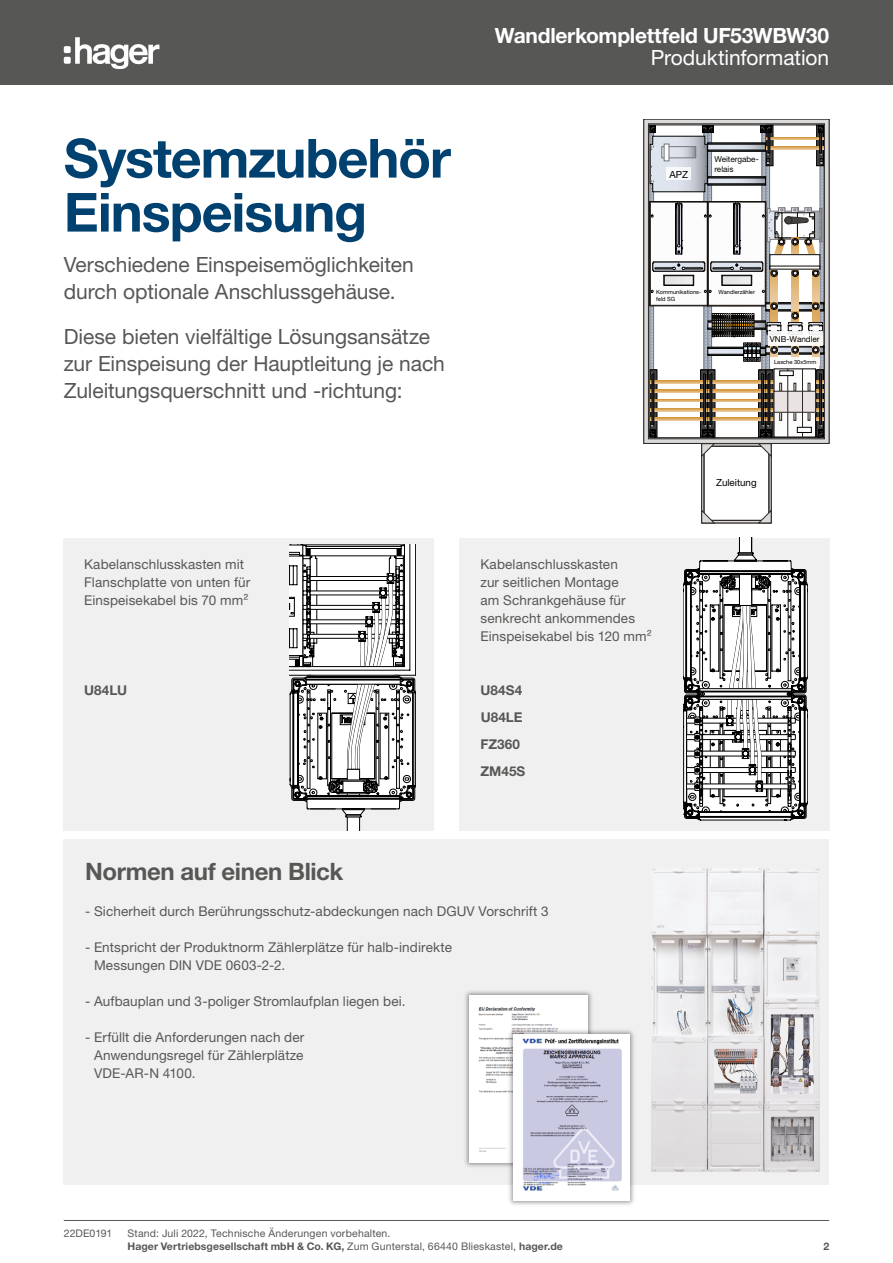
<style>
.page{position:relative;width:893px;height:1263px;background:#fff}
.page>*{position:absolute;margin:0;border:0;box-sizing:border-box;transform-origin:0 0}
.t1{font:700 54px/54px "Helvetica Neue LTW1 G";letter-spacing:-.02em;color:#004170}
.t2{font:700 24px "Helvetica Neue LTW1 G";letter-spacing:-.015em;color:#575756}
.t3{font:21px/27px "Helvetica Neue LTW1 G";letter-spacing:-.005em;color:#575756}
.t4{font:700 21px "Helvetica Neue LTW1 G";letter-spacing:-.015em;color:#fff}
.t5{font:21px "Helvetica Neue LTW1 G";letter-spacing:-.005em;color:#fff}
.t6{font:13.5px/18px "Helvetica Neue LTW1 G";letter-spacing:.01em;color:#575756}
.t7{font:700 13.5px/27px "Helvetica Neue LTW1 G";color:#575756}
.t8{font:10.5px/13.5px "Helvetica Neue LTW1 G";letter-spacing:.02em;color:#575756}
.t9{font:10.5px "Helvetica Neue LTW1 G";color:#575756}
.t10{font:700 10.5px "Helvetica Neue LTW1 G";color:#575756}
.t11{font:9.75px "Helvetica Neue LTW1 G";color:#000}
.t12{font:8.1px/9.8px "Helvetica Neue LTW1 G";color:#000}
.t13{font:5.7px/6.9px "Helvetica Neue LTW1 G";color:#000}
.t14{font:700 1.5px "Helvetica";color:#000;scale:.9 1}
.t15{font:700 1.5px "Helvetica";color:#000;scale:.88 1}
.s1{font-weight:700}
</style>
<div class="page">
<svg style="left:644px;top:119px;width:185px;height:324px;background:#c0bfbf"></svg>
<div style="left:648px;top:124px;width:177px;height:315px;border:1px solid #2d2825"></div>
<svg style="left:650px;top:125px;width:174px;height:398px"></svg>
<div style="left:0;top:0;width:893px;height:85px;background:#575756"></div>
<svg style="left:64px;top:37px;width:95px;height:32px"></svg>
<hr style="left:64px;top:1220px;width:765px;height:1px;background:#575756">
<div style="left:64px;top:839px;width:765px;height:346px;background:#f0f0f0"></div>
<img style="left:465px;top:991px;width:127px;height:176px">
<img style="left:469px;top:995px;width:118px;height:167px">
<img style="left:506px;top:1026px;width:128px;height:179px">
<img style="left:514px;top:1035px;width:115px;height:165px">
<div style="left:64px;top:538px;width:370px;height:292px;background:#f0f0f0"></div>
<div style="left:459px;top:538px;width:370px;height:292px;background:#f0f0f0"></div>
<svg style="left:289px;top:544px;width:127px;height:286px"></svg>
<svg style="left:684px;top:537px;width:124px;height:284px"></svg>
<hr style="left:697px;top:692px;width:96px;height:1px;background:#000">
<hr style="left:697px;top:696px;width:96px;height:1px;background:#000">
<hr style="left:697px;top:691px;width:95px;height:1px;background:#000">
<hr style="left:697px;top:697px;width:95px;height:1px;background:#000">
<hr style="left:700px;top:688px;width:91px;height:1px;background:#000">
<hr style="left:700px;top:699px;width:91px;height:1px;background:#000">
<img style="left:651px;top:868px;width:169px;height:304px">
<h1 class="t1" style="left:64px;top:131px;width:389px">Systemzubehör<br>Einspeisung</h1>
<h3 class="t3" style="left:64px;top:251px;width:351px">Verschiedene Einspeisemöglichkeiten durch optionale Anschlussgehäuse.</h3>
<h3 class="t3" style="left:64px;top:323px;width:383px">Diese bieten vielfältige Lösungsansätze zur Einspeisung der Hauptleitung je nach<br>Zuleitungsquerschnitt und -richtung:</h3>
<h3 class="t4" style="left:495px;top:23px;width:336px">Wandlerkomplettfeld UF53WBW30</h3>
<h3 class="t5" style="left:651px;top:45px;width:180px">Produktinformation</h3>
<p class="t11" style="left:669px;top:168px;width:20px">APZ</p>
<p class="t12" style="left:714px;top:154px;width:46px">Weitergabe&shy;relais</p>
<p class="t13" style="left:656px;top:289px;width:47px">Kommunikations&shy;feld SG</p>
<p class="t13" style="left:719px;top:289px;width:38px">Wandlerzähler</p>
<p class="t12" style="left:770px;top:334px;width:51px">VNB-Wandler</p>
<p class="t13" style="left:774px;top:358px;width:44px">Lasche 30x5mm</p>
<p class="t6" style="left:84px;top:555px;width:168px">Kabelanschlusskasten mit<br>Flanschplatte von unten für<br>Einspeisekabel bis 70 mm²</p>
<p class="t14" style="left:211px;top:597px;width:6px">hager</p>
<p class="t6" style="left:480px;top:555px;width:173px">Kabelanschlusskasten<br>zur seitlichen Montage<br>am Schrankgehäuse für senkrecht ankommendes<br>Einspeisekabel bis 120 mm²</p>
<p class="t11" style="left:716px;top:477px;width:42px">Zuleitung</p>
<p class="t7" style="left:84px;top:677px;width:44px">U84LU</p>
<p class="t7" style="left:480px;top:677px;width:43px">U84S4<br>U84LE</p>
<p class="t7" style="left:480px;top:731px;width:41px">FZ360</p>
<p class="t15" style="left:483px;top:744px;width:6px">hager</p>
<p class="t7" style="left:480px;top:758px;width:46px">ZM45S</p>
<h2 class="t2" style="left:85px;top:856px;width:260px">Normen auf einen Blick</h2>
<p class="t6" style="left:85px;top:902px;width:465px">- Sicherheit durch Berührungsschutz-abdeckungen nach DGUV Vorschrift 3</p>
<p class="t6" style="left:94px;top:938px;width:359px;text-indent:-9px">- Entspricht der Produktnorm Zählerplätze für halb-indirekte<br>Messungen DIN VDE 0603-2-2.</p>
<p class="t6" style="left:85px;top:992px;width:322px">- Aufbauplan und 3-poliger Stromlaufplan liegen bei.</p>
<p class="t6" style="left:94px;top:1028px;width:212px;text-align:justify;text-indent:-9px">- Erfüllt die Anforderungen nach der Anwendungsregel für Zählerplätze VDE-AR-N 4100.</p>
<p class="t9" style="left:64px;top:1226px;width:50px">22DE0191</p>
<p class="t8" style="left:128px;top:1226px;width:437px">Stand: Juli 2022, Technische Änderungen vorbehalten.<br><span class="s1">Hager Vertriebsgesellschaft mbH &amp; Co. KG,</span> Zum Gunterstal, 66440 Blieskastel, <span class="s1">hager.de</span></p>
<p class="t10" style="left:823px;top:1240px;width:7px">2</p>
</div>
